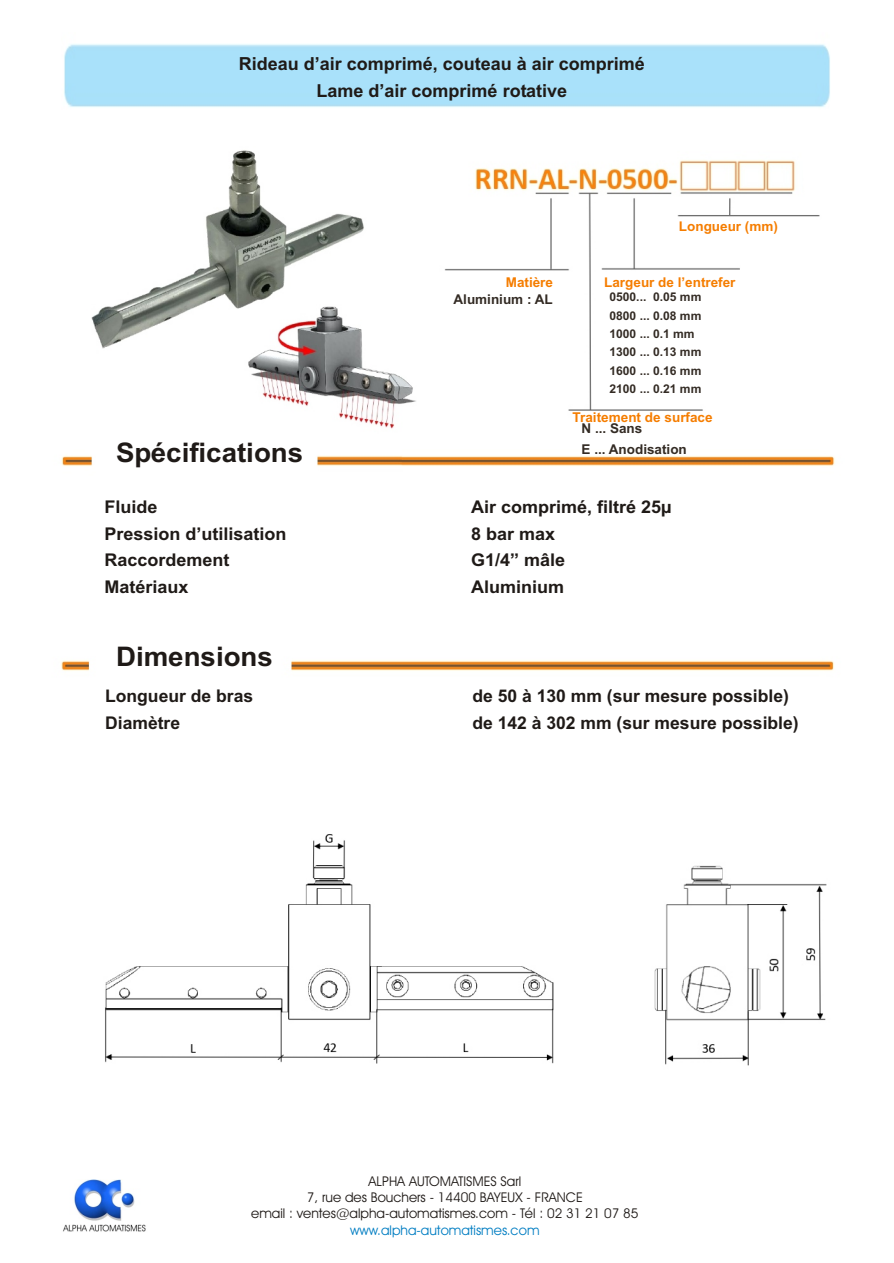
<style>
.page{position:relative;width:894px;height:1263px;background:#fff}
.page>*{position:absolute;margin:0;border:0;box-sizing:border-box;transform-origin:0 0}
.t1{font:700 27px "Arial";color:#1f1a17}
.t2{font:700 18px/27.3px "Arial";color:#1f1a17;text-align:center}
.t3{font:700 17.55px/26.7px "Arial";color:#1f1a17}
.t4{font:13.5px/16.2px "Avant Garde Bk BT";color:#1f1a17;text-align:center}
.t5{font:700 13.5px "Arial";color:#f57d00}
.t6{font:700 13.5px/20.5px "Arial";color:#332b24}
.t7{font:13.5px "Avant Garde Bk BT";color:#007dc2}
.t8{font:700 12px/18.3px "Arial";color:#332b24}
</style>
<div class="page">
<img style="left:444px;top:160px;width:376px;height:251px">
<img style="left:61px;top:456px;width:774px;height:215px">
<img style="left:63px;top:1180px;width:83px;height:52px">
<img style="left:105px;top:834px;width:722px;height:232px">
<img style="left:91px;top:150px;width:325px;height:279px">
<p class="t2" style="left:239px;top:51px;width:408px">Rideau d’air comprimé, couteau à air comprimé<br>Lame d’air comprimé rotative</p>
<p class="t5" style="left:679px;top:221px;width:100px">Longueur (mm)</p>
<h1 class="t1" style="left:116px;top:442px;width:189px">Spécifications</h1>
<p class="t5" style="left:506px;top:277px;width:49px">Matière</p>
<p class="t5" style="left:604px;top:277px;width:133px">Largeur de l’entrefer</p>
<p class="t6" style="left:454px;top:290px;width:101px">Aluminium : AL</p>
<p class="t8" style="left:609px;top:289px;width:93px">0500... 0.05 mm<br>0800 ... 0.08 mm<br>1000 ... 0.1 mm<br>1300 ... 0.13 mm<br>1600 ... 0.16 mm<br>2100 ... 0.21 mm</p>
<p class="t6" style="left:582px;top:420px;width:107px">N ... Sans<br>E ... Anodisation</p>
<p class="t5" style="left:573px;top:413px;width:142px">Traitement de surface</p>
<p class="t3" style="left:104px;top:495px;width:184px">Fluide<br>Pression d’utilisation<br>Raccordement<br>Matériaux</p>
<p class="t3" style="left:471px;top:495px;width:202px">Air comprimé, filtré 25µ<br>8 bar max<br>G1/4” mâle<br>Aluminium</p>
<h1 class="t1" style="left:116px;top:646px;width:158px">Dimensions</h1>
<p class="t3" style="left:105px;top:684px;width:150px">Longueur de bras</p>
<p class="t3" style="left:472px;top:684px;width:318px">de 50 à 130 mm (sur mesure possible)</p>
<p class="t3" style="left:105px;top:711px;width:76px">Diamètre</p>
<p class="t3" style="left:472px;top:711px;width:328px">de 142 à 302 mm (sur mesure possible)</p>
<p class="t4" style="left:251px;top:1174px;width:389px">ALPHA AUTOMATISMES Sarl<br>7, rue des Bouchers - 14400 BAYEUX - FRANCE<br>email : ventes@alpha-automatismes.com - Tél : 02 31 21 07 85</p>
<p class="t7" style="left:350px;top:1224px;width:191px">www.alpha-automatismes.com</p>
</div>
